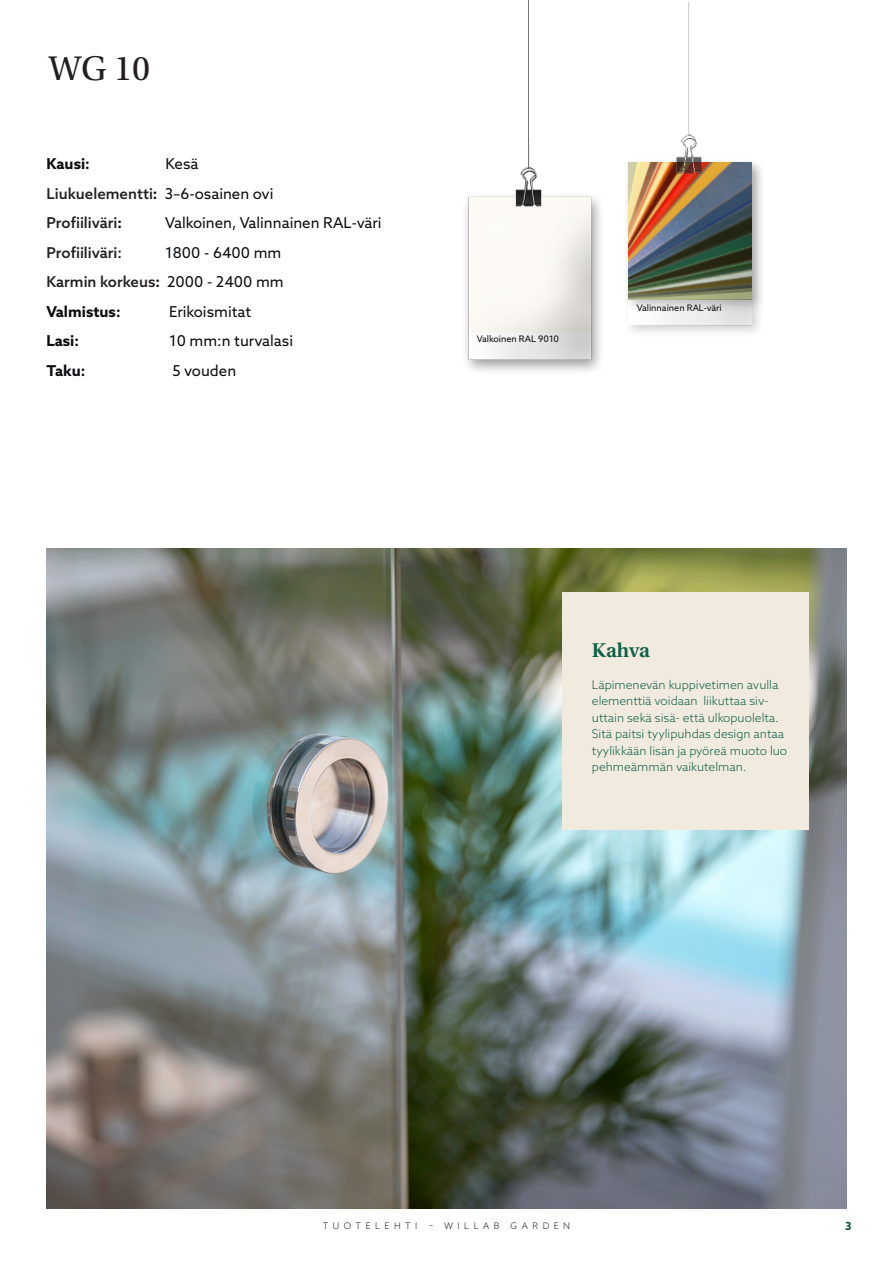
<style>
.page{position:relative;width:893px;height:1263px;background:#fff}
.page>*{position:absolute;margin:0;border:0;box-sizing:border-box;transform-origin:0 0}
.t1{font:36px "Utopia Std";color:#231f20}
.t2{font:600 21px "Utopia Std";letter-spacing:-.005em;color:#0f6048}
.t3{font:500 15px "Azo Sans";color:#231f20}
.t4{font:15px "Azo Sans";color:#0a0d10}
.t5{font:700 15px "Azo Sans";color:#0a0d10}
.t6{font:300 12px/16.5px "Azo Sans";color:#0f6048}
.t7{font:700 11.25px "Azo Sans";color:#0d5540}
.t8{font:9px "Azo Sans";color:#0a0d10}
.t9{font:300 9px "Azo Sans";letter-spacing:.5em;color:#231f20}
.s1{font-weight:700;color:#0a0d10}
.s2{font-weight:400;color:#0a0d10}
</style>
<div class="page">
<img style="left:47px;top:549px;width:799px;height:660px">
<img style="left:465px;top:0;width:136px;height:371px">
<div style="left:562px;top:593px;width:247px;height:237px;background:#f1eadf"></div>
<img style="left:599px;top:1px;width:163px;height:346px">
<p class="t1" style="left:49px;top:49px;width:103px">WG 10</p>
<p class="t5" style="left:47px;top:154px;width:45px">Kausi:</p>
<p class="t4" style="left:165px;top:154px;width:35px">Kesä</p>
<p class="t3" style="left:47px;top:184px;width:229px">Liukuelementti<span class="s1">:</span> <span class="s2">3–6-osainen ovi</span></p>
<p class="t3" style="left:47px;top:213px;width:77px">Profiiliväri<span class="s1">:</span></p>
<p class="t4" style="left:165px;top:213px;width:218px">Valkoinen, Valinnainen RAL-väri</p>
<p class="t3" style="left:47px;top:243px;width:77px">Profiiliväri:</p>
<p class="t4" style="left:165px;top:243px;width:118px">1800 - 6400 mm</p>
<p class="t3" style="left:47px;top:272px;width:239px">Karmin korkeus<span class="s1">:</span> <span class="s2">2000 - 2400 mm</span></p>
<p class="t5" style="left:47px;top:302px;width:76px">Valmistus:</p>
<p class="t4" style="left:169px;top:302px;width:84px">Erikoismitat</p>
<p class="t5" style="left:47px;top:331px;width:34px">Lasi:</p>
<p class="t4" style="left:169px;top:331px;width:125px">10 mm:n turvalasi</p>
<p class="t5" style="left:47px;top:361px;width:40px">Taku:</p>
<p class="t4" style="left:172px;top:361px;width:65px">5 vouden</p>
<p class="t8" style="left:477px;top:333px;width:84px">Valkoinen RAL 9010</p>
<p class="t8" style="left:637px;top:302px;width:87px">Valinnainen RAL-väri</p>
<p class="t2" style="left:592px;top:638px;width:60px">Kahva</p>
<p class="t6" style="left:592px;top:676px;width:197px">Läpimenevän kuppivetimen avulla elementtiä voidaan liikuttaa siv&shy;uttain sekä sisä- että ulkopuolelta.<br>Sitä paitsi tyylipuhdas design antaa tyylikkään lisän ja pyöreä muoto luo pehmeämmän vaikutelman.</p>
<p class="t9" style="left:323px;top:1219px;width:249px">TUOTELEHTI – WILLAB GARDEN</p>
<p class="t7" style="left:845px;top:1219px;width:8px">3</p>
</div>
